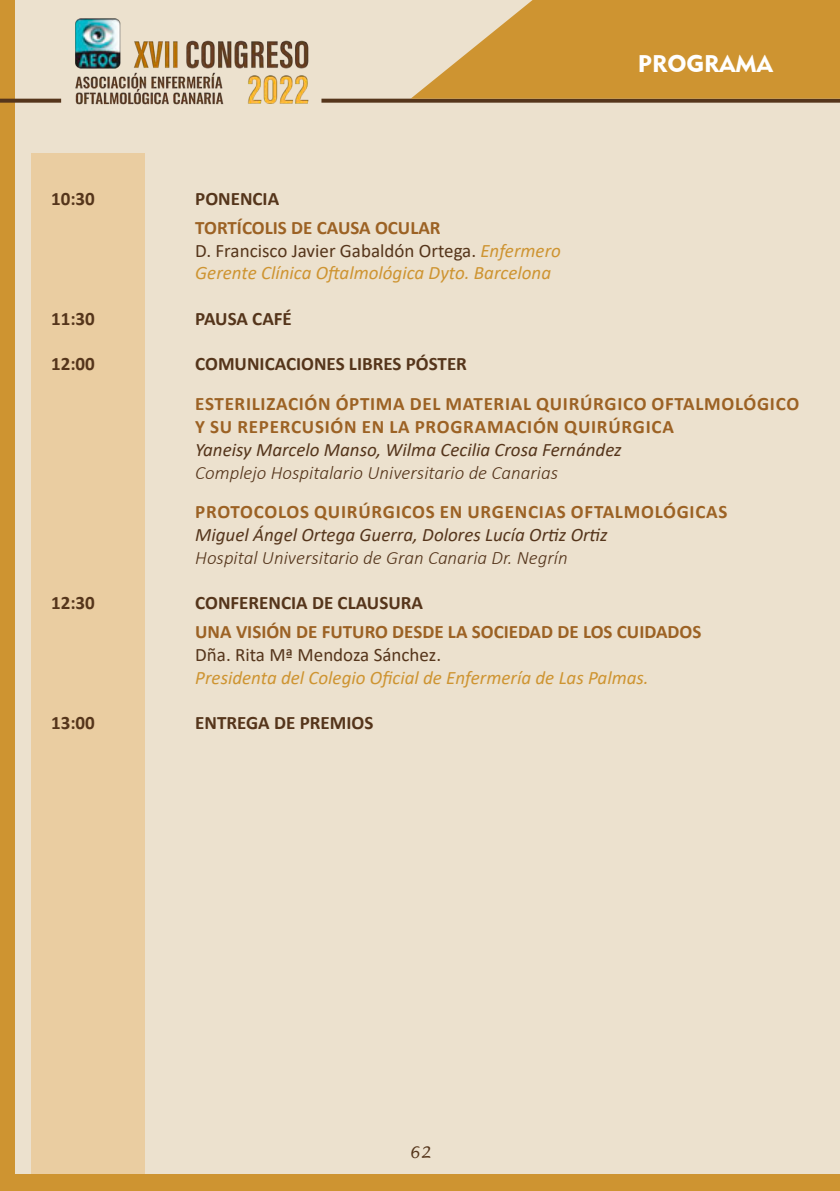
<style>
.page{position:relative;width:840px;height:1191px;background:#fff}
.page>*{position:absolute;margin:0;border:0;box-sizing:border-box;transform-origin:0 0}
.t1{font:24px "Geometric 415 BT Black A";color:#fff}
.t2{font:700 19px/22.8px "Calibri";letter-spacing:.035em;color:#9c6224}
.t3{font:700 19px "Calibri";color:#55351b}
.t4{font:italic 19px "Calibri";color:#ce9431}
.t5{font:italic 19px "Calibri";color:#55351b}
.t6{font:italic 300 19px "Calibri";color:#55351b}
.t7{font:700 19px "Calibri";color:#9c6224}
.t8{font:19px "Calibri";color:#55351b}
.t9{font:italic 16px "Lucida Handwriting";color:#55351b}
.s1{font-style:italic;color:#ce9431}
</style>
<div class="page">
<div style="left:0;top:0;width:839px;height:1191px;background:#ece1ce"></div>
<div style="left:0;top:0;width:14px;height:1191px;background:#ce9431"></div>
<div style="left:31px;top:153px;width:114px;height:1027px;background:#eacda1"></div>
<div style="left:0;top:1174px;width:839px;height:17px;background:#ce9431"></div>
<svg style="left:321px;top:99px;width:518px;height:4px;background:#614329"></svg>
<svg style="left:410px;top:0;width:429px;height:99px;background:#d29f47"></svg>
<svg style="left:0;top:99px;width:61px;height:4px"></svg>
<img style="left:75px;top:18px;width:234px;height:87px">
<p class="t1" style="left:637px;top:49px;width:136px">PROGRAMA</p>
<p class="t3" style="left:51px;top:185px;width:45px">10:30</p>
<p class="t3" style="left:195px;top:185px;width:85px">PONENCIA</p>
<p class="t7" style="left:195px;top:214px;width:247px">TORTÍCOLIS DE CAUSA OCULAR</p>
<p class="t8" style="left:195px;top:237px;width:367px">D. Francisco Javier Gabaldón Ortega. <span class="s1">Enfermero</span></p>
<p class="t4" style="left:195px;top:260px;width:357px">Gerente Clínica Oftalmológica Dyto. Barcelona</p>
<p class="t3" style="left:51px;top:305px;width:45px">11:30</p>
<p class="t3" style="left:195px;top:305px;width:98px">PAUSA CAFÉ</p>
<p class="t3" style="left:51px;top:350px;width:45px">12:00</p>
<p class="t3" style="left:195px;top:350px;width:273px">COMUNICACIONES LIBRES PÓSTER</p>
<p class="t2" style="left:195px;top:392px;width:605px">ESTERILIZACIÓN ÓPTIMA DEL MATERIAL QUIRÚRGICO OFTALMOLÓGICO<br>Y SU REPERCUSIÓN EN LA PROGRAMACIÓN QUIRÚRGICA</p>
<p class="t5" style="left:195px;top:436px;width:428px">Yaneisy Marcelo Manso, Wilma Cecilia Crosa Fernández</p>
<p class="t6" style="left:195px;top:460px;width:364px">Complejo Hospitalario Universitario de Canarias</p>
<p class="t2" style="left:195px;top:500px;width:533px">PROTOCOLOS QUIRÚRGICOS EN URGENCIAS OFTALMOLÓGICAS</p>
<p class="t5" style="left:195px;top:521px;width:414px">Miguel Ángel Ortega Guerra, Dolores Lucía Ortiz Ortiz</p>
<p class="t6" style="left:195px;top:546px;width:374px">Hospital Universitario de Gran Canaria Dr. Negrín</p>
<p class="t3" style="left:51px;top:590px;width:45px">12:30</p>
<p class="t3" style="left:195px;top:590px;width:229px">CONFERENCIA DE CLAUSURA</p>
<p class="t7" style="left:195px;top:618px;width:507px">UNA VISIÓN DE FUTURO DESDE LA SOCIEDAD DE LOS CUIDADOS</p>
<p class="t8" style="left:195px;top:641px;width:247px">Dña. Rita Mª Mendoza Sánchez.</p>
<p class="t4" style="left:195px;top:664px;width:455px">Presidenta del Colegio Oficial de Enfermería de Las Palmas.</p>
<p class="t3" style="left:51px;top:709px;width:45px">13:00</p>
<p class="t3" style="left:195px;top:709px;width:179px">ENTREGA DE PREMIOS</p>
<p class="t9" style="left:409px;top:1142px;width:23px">62</p>
</div>
